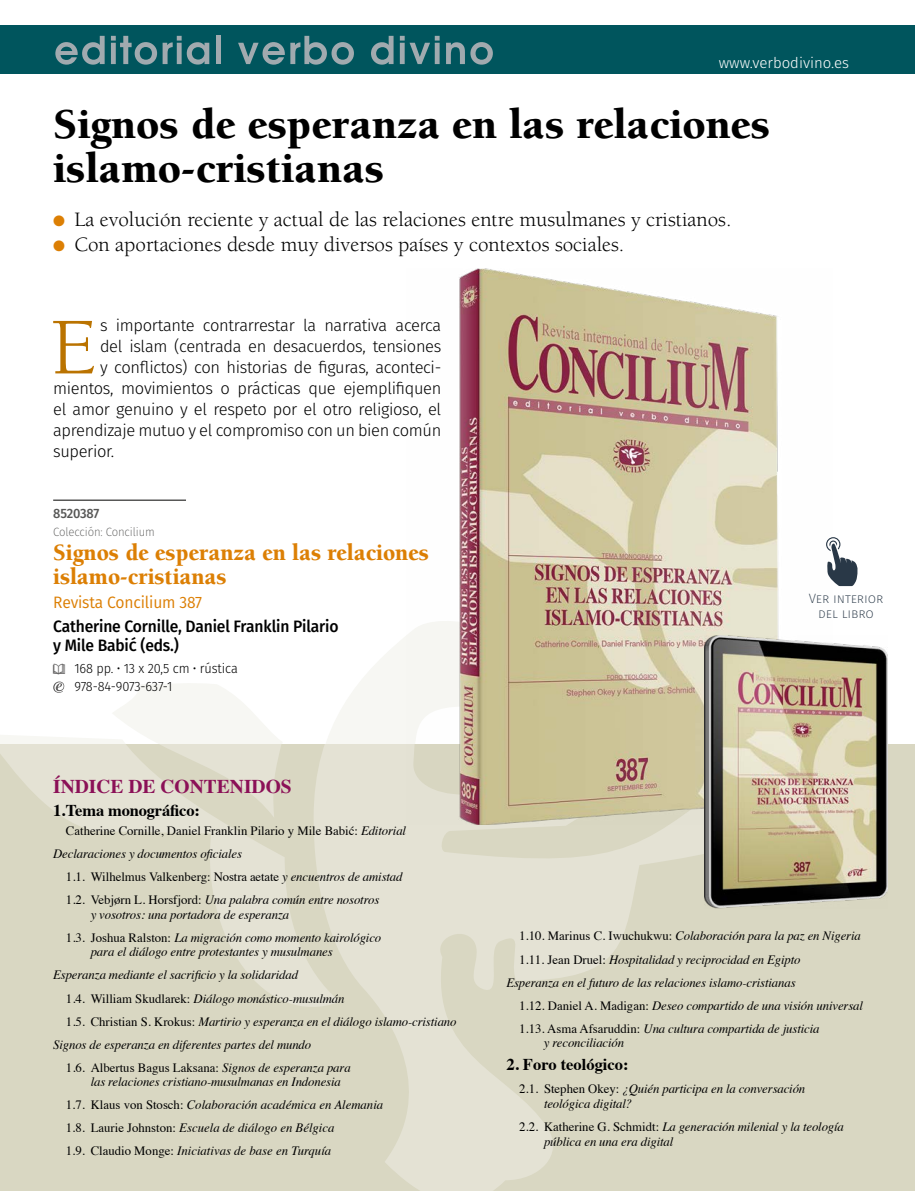
<style>
.page{position:relative;width:915px;height:1191px;background:#fff}
.page>*{position:absolute;margin:0;border:0;box-sizing:border-box;transform-origin:0 0}
.t1{font:82.65px "Berkeley Std";color:#ba7300}
.t2{font:900 43.5px/43.5px "Berkeley Std";color:#000}
.t3{font:900 24px/24px "Berkeley Std";color:#dc7f04;scale:.95 1}
.t4{font:21px "Berkeley Std";color:#000}
.t5{font:700 19.5px "Times";color:#8b1057}
.t6{font:300 16.5px "Fira Sans";letter-spacing:-.02em;color:#000}
.t7{font:500 16.5px/19.5px "Fira Sans";letter-spacing:-.01em;color:#000;scale:.95 1}
.t8{font:700 16.5px "Times";letter-spacing:-.01em;color:#000}
.t9{font:16.5px "Fira Sans";letter-spacing:-.01em;color:#dc7f04;scale:.95 1}
.t10{font:300 15px "Fira Sans";color:#fff}
.t11{font:300 13.5px/18px "Fira Sans";letter-spacing:-.01em;color:#000;scale:.95 1}
.t12{font:200 13.5px/15px "Fira Sans";color:#293847;text-align:center}
.t13{font:500 13.5px "Fira Sans";letter-spacing:-.015em;color:#575756;scale:.95 1}
.t14{font:italic 12.75px/23.1px "Times";letter-spacing:-.01em;color:#000}
.t15{font:12.75px/23.1px "Times";color:#000}
.t16{font:200 12px "Fira Sans";letter-spacing:-.01em;color:#575756;scale:.95 1}
.s1{color:#dc7f04}
.s2{font-family:"Communications P03";font-weight:400;font-size:12px;color:#646363}
.s3{font-style:italic}
.s4{font-style:normal}
</style>
<div class="page">
<div style="left:0;top:26px;width:914px;height:48px;background:#00555d"></div>
<svg style="left:55px;top:36px;width:50px;height:29px"></svg>
<svg style="left:111px;top:36px;width:70px;height:29px"></svg>
<svg style="left:187px;top:42px;width:22px;height:23px"></svg>
<div style="left:215px;top:36px;width:5px;height:28px;background:#a1aaaf"></div>
<svg style="left:238px;top:36px;width:116px;height:29px"></svg>
<svg style="left:371px;top:36px;width:22px;height:29px"></svg>
<svg style="left:399px;top:36px;width:40px;height:28px"></svg>
<svg style="left:446px;top:42px;width:46px;height:23px"></svg>
<svg style="left:326px;top:636px;width:80px;height:108px;fill:#f7f7f3"></svg>
<div style="left:0;top:744px;width:913px;height:447px;background:#d9d7c2"></div>
<svg style="left:111px;top:683px;width:171px;height:61px"></svg>
<svg style="left:0;top:744px;width:313px;height:263px"></svg>
<svg style="left:313px;top:744px;width:391px;height:447px"></svg>
<hr style="left:53px;top:499px;width:133px;height:2px;background:#575756">
<svg style="left:53px;top:681px;width:11px;height:12px"></svg>
<img style="left:406px;top:268px;width:373px;height:557px">
<svg style="left:826px;top:537px;width:32px;height:49px"></svg>
<img style="left:704px;top:636px;width:183px;height:273px">
<p class="t10" style="left:718px;top:52px;width:132px">www.verbodivino.es</p>
<h2 class="t2" style="left:53px;top:103px;width:718px">Signos de esperanza en las relaciones islamo-cristianas</h2>
<h3 class="t4" style="left:53px;top:208px;width:679px"><span class="s1">●</span> La evolución reciente y actual de las relaciones entre musulmanes y cristianos.</h3>
<h3 class="t4" style="left:53px;top:233px;width:572px"><span class="s1">●</span> Con aportaciones desde muy diversos países y contextos sociales.</h3>
<h1 class="t1" style="left:51px;top:303px;width:47px">E</h1>
<p class="t6" style="left:100px;top:314px;width:342px">s importante contrarrestar la narrativa acerca</p>
<p class="t6" style="left:100px;top:335px;width:342px">del islam (centrada en desacuerdos, tensiones</p>
<p class="t6" style="left:100px;top:356px;width:342px">y conflictos) con historias de figuras, aconteci-</p>
<p class="t6" style="left:53px;top:377px;width:389px">mientos, movimientos o prácticas que ejemplifiquen</p>
<p class="t6" style="left:53px;top:398px;width:389px">el amor genuino y el respeto por el otro religioso, el</p>
<p class="t6" style="left:53px;top:419px;width:389px">aprendizaje mutuo y el compromiso con un bien común</p>
<p class="t6" style="left:53px;top:440px;width:62px">superior.</p>
<p class="t13" style="left:53px;top:502px;width:50px">8520387</p>
<p class="t16" style="left:53px;top:523px;width:108px">Colección: Concilium</p>
<h3 class="t3" style="left:53px;top:541px;width:397px">Signos de esperanza en las relaciones islamo-cristianas</h3>
<p class="t9" style="left:53px;top:590px;width:158px">Revista Concilium 387</p>
<p class="t7" style="left:53px;top:615px;width:302px">Catherine Cornille, Daniel Franklin Pilario y Mile BabiĆ (eds.)</p>
<p class="t11" style="left:74px;top:659px;width:173px;text-indent:-21px"><span class="s2">;</span> 168 pp. • 13 x 20,5 cm • rústica<br>978-84-9073-637-1</p>
<h3 class="t5" style="left:53px;top:768px;width:240px">ÍNDICE DE CONTENIDOS</h3>
<p class="t8" style="left:53px;top:795px;width:148px">1. Tema monográfico:</p>
<p class="t15" style="left:53px;top:818px;width:354px;text-indent:13px">Catherine Cornille, Daniel Franklin Pilario y Mile Babić: <span class="s3">Editorial<br>Declaraciones y documentos oficiales</span></p>
<p class="t15" style="left:66px;top:864px;width:338px">1.1. Wilhelmus Valkenberg: Nostra aetate <span class="s3">y encuentros de amistad<br></span>1.2. Vebjørn L. Horsfjord: <span class="s3">Una palabra común entre nosotros</span></p>
<p class="t14" style="left:66px;top:902px;width:317px;text-indent:25px">y vosotros: una portadora de esperanza<br><span class="s4">1.3. Joshua Ralston:</span> La migración como momento kairológico</p>
<p class="t14" style="left:53px;top:939px;width:281px;text-indent:37px">para el diálogo entre protestantes y musulmanes<br>Esperanza mediante el sacrificio y la solidaridad</p>
<p class="t14" style="left:66px;top:986px;width:280px"><span class="s4">1.4. William Skudlarek:</span> Diálogo monástico-musulmán</p>
<p class="t14" style="left:66px;top:1009px;width:392px"><span class="s4">1.5. Christian S. Krokus:</span> Martirio y esperanza en el diálogo islamo-cristiano</p>
<p class="t14" style="left:53px;top:1032px;width:259px">Signos de esperanza en diferentes partes del mundo</p>
<p class="t15" style="left:66px;top:1054px;width:286px">1.6. Albertus Bagus Laksana: <span class="s3">Signos de esperanza para</span></p>
<p class="t14" style="left:66px;top:1069px;width:319px;text-indent:25px">las relaciones cristiano-musulmanas en Indonesia<br><span class="s4">1.7. Klaus von Stosch:</span> Colaboración académica en Alemania <span class="s4">1.8. Laurie Johnston:</span> Escuela de diálogo en Bélgica<br><span class="s4">1.9. Claudio Monge:</span> Iniciativas de base en Turquía</p>
<p class="t12" style="left:808px;top:591px;width:76px">Ver interior del libro</p>
<p class="t14" style="left:519px;top:924px;width:343px"><span class="s4">1.10. Marinus C. Iwuchukwu:</span> Colaboración para la paz en Nigeria</p>
<p class="t14" style="left:519px;top:947px;width:283px"><span class="s4">1.11. Jean Druel:</span> Hospitalidad y reciprocidad en Egipto</p>
<p class="t14" style="left:506px;top:970px;width:290px">Esperanza en el futuro de las relaciones islamo-cristianas</p>
<p class="t14" style="left:519px;top:993px;width:345px"><span class="s4">1.12. Daniel A. Madigan:</span> Deseo compartido de una visión universal</p>
<p class="t14" style="left:519px;top:1016px;width:302px"><span class="s4">1.13. Asma Afsaruddin:</span> Una cultura compartida de justicia</p>
<p class="t14" style="left:543px;top:1030px;width:82px">y reconciliación</p>
<p class="t8" style="left:506px;top:1049px;width:124px">2. Foro teológico:</p>
<p class="t14" style="left:544px;top:1081px;width:263px;line-height:14.5px;text-indent:-25px"><span class="s4">2.1. Stephen Okey:</span> ¿Quién participa en la conversación teológica digital?</p>
<p class="t14" style="left:544px;top:1118px;width:301px;line-height:14.5px;text-indent:-25px"><span class="s4">2.2. Katherine G. Schmidt:</span> La generación milenial y la teología pública en una era digital</p>
</div>
